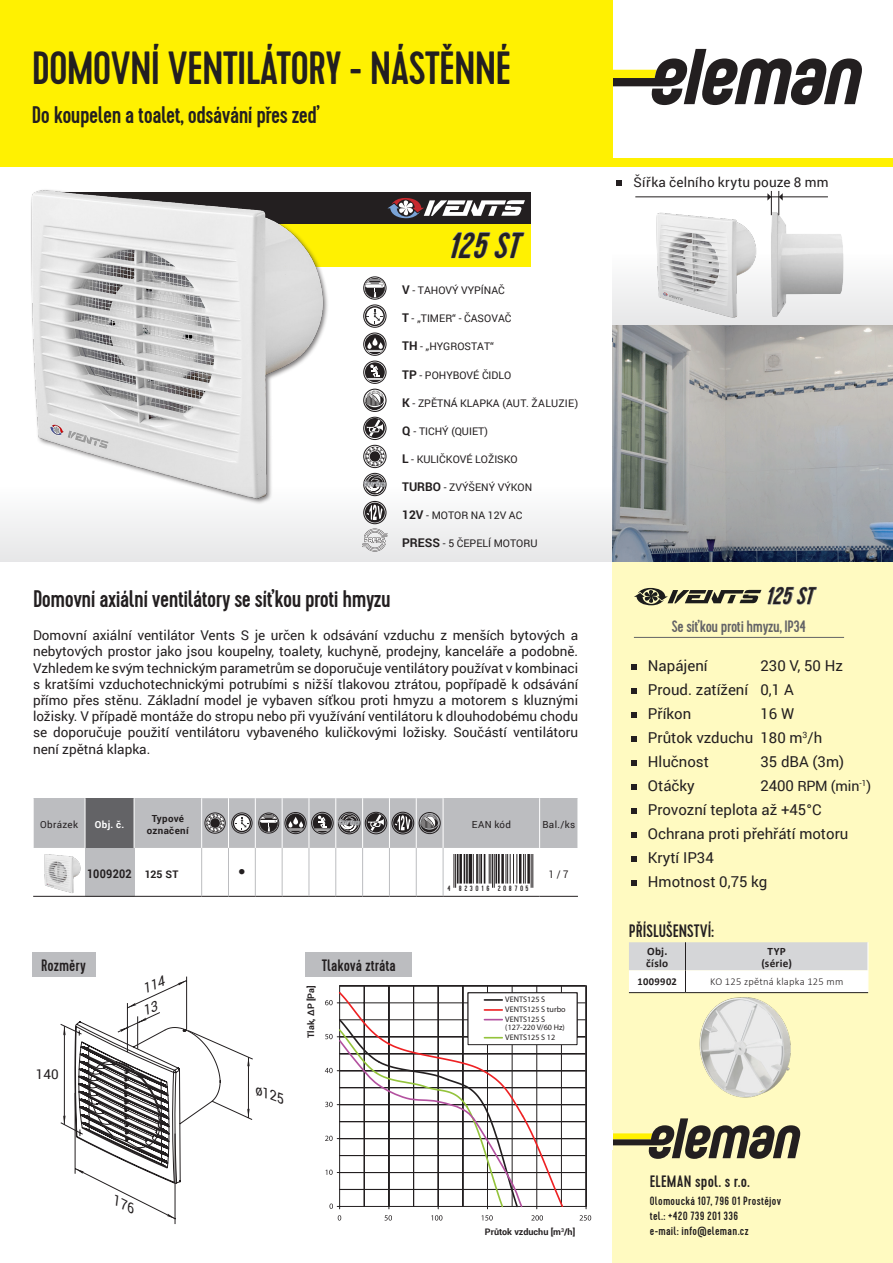
<style>
.page{position:relative;width:893px;height:1263px;background:#fff}
.page>*{position:absolute;margin:0;border:0;box-sizing:border-box;transform-origin:0 0}
.t1{font:500 46.5px "Cervo";letter-spacing:-.02em;color:#231f20}
.t2{font:italic 500 36px "Cervo";color:#231f20}
.t3{font:500 24px "Cervo";letter-spacing:-.02em;color:#231f20}
.t4{font:italic 500 24px "Cervo";color:#231f20}
.Styl_odstavce1{font:500 18px "Cervo";color:#231f20}
.popis_vzduch{font:500 16.5px "Cervo";color:#231f20}
.t5{font:500 16.5px "Cervo";letter-spacing:-.02em;color:#636366}
.Styl_odstavce1-2{font:15px "Roboto";color:#231f20}
.t6{font:500 15px "Helvetica Neue CE";color:#231f20}
.Styl_odstavce1-3{font:14.25px "Roboto";letter-spacing:-.015em;color:#231f20}
.UK_Bildlegende_8pt{font:13.5px/16.2px "Roboto";color:#231f20;text-align:justify}
.t7{font:italic 13.5px "Roboto";color:#231f20}
.popis_vzduch-2{font:500 12px "Cervo";letter-spacing:.025em;color:#231f20}
.t8{font:700 12px "Roboto";letter-spacing:.03em;color:#231f20;scale:.9 1}
.t9{font:700 11.25px/12px "Calibri";letter-spacing:.025em;color:#231f20;text-align:center}
.t10{font:10.5px "Roboto";color:#231f20}
.t11{font:300 10.5px "Calibri";letter-spacing:.025em;color:#231f20}
.t12{font:700 10.5px "Calibri";letter-spacing:.035em;color:#231f20}
.t13{font:700 10.5px "Roboto";color:#231f20}
.t14{font:10.5px "Roboto";color:#231f20;scale:.9 1}
.t15{font:9.75px "Roboto";letter-spacing:.035em;color:#231f20}
.t16{font:700 9.75px "Roboto";letter-spacing:.035em;color:#231f20}
.t17{font:700 9.75px "Roboto";color:#fff}
.t18{font:700 9px "Roboto";color:#231f20}
.t19{font:8.1px/9.8px "Myriad Pro";color:#231f20}
.t20{font:500 7.65px "Cervo";letter-spacing:.325em;color:#231f20}
.s1{font-weight:700;font-size:12px}
.s2{font-size:15px}
</style>
<div class="page">
<hr style="left:635px;top:196px;width:193px;height:1px;background:#231f20">
<svg style="left:778px;top:191px;width:5px;height:7px"></svg>
<svg style="left:767px;top:191px;width:5px;height:7px"></svg>
<div style="left:44px;top:192px;width:487px;height:32px;background:#231f20"></div>
<div style="left:256px;top:224px;width:275px;height:42px;background:#fff101"></div>
<svg style="left:612px;top:49px;width:250px;height:56px"></svg>
<div style="left:612px;top:561px;width:281px;height:702px;background:#fffac1"></div>
<div style="left:0;top:0;width:612px;height:167px;background:#fff101"></div>
<div style="left:0;top:158px;width:893px;height:9px;background:#fff101"></div>
<div style="left:540px;top:798px;width:38px;height:50px;background:#bcbdc0"></div>
<hr style="left:540px;top:896px;width:38px;height:1px;background:#231f20">
<svg style="left:768px;top:587px;width:49px;height:17px"></svg>
<svg style="left:631px;top:664px;width:5px;height:6px"></svg>
<svg style="left:631px;top:688px;width:5px;height:6px"></svg>
<svg style="left:631px;top:712px;width:5px;height:6px"></svg>
<svg style="left:631px;top:736px;width:5px;height:6px"></svg>
<svg style="left:631px;top:760px;width:5px;height:6px"></svg>
<svg style="left:631px;top:784px;width:5px;height:6px"></svg>
<svg style="left:631px;top:808px;width:5px;height:6px"></svg>
<svg style="left:631px;top:832px;width:5px;height:6px"></svg>
<svg style="left:631px;top:856px;width:5px;height:6px"></svg>
<svg style="left:631px;top:880px;width:5px;height:6px"></svg>
<div style="left:32px;top:952px;width:63px;height:25px;background:#bcbdc0"></div>
<div style="left:306px;top:952px;width:106px;height:25px;background:#bcbdc0"></div>
<svg style="left:33px;top:798px;width:507px;height:99px"></svg>
<hr style="left:527px;top:855px;width:3px;height:28px;background:#231f20">
<hr style="left:531px;top:855px;width:1px;height:33px;background:#231f20">
<hr style="left:532px;top:855px;width:1px;height:33px;background:#231f20">
<img style="left:31px;top:190px;width:302px;height:240px">
<svg style="left:0;top:430px;width:612px;height:131px"></svg>
<svg style="left:612px;top:198px;width:281px;height:128px"></svg>
<hr style="left:634px;top:637px;width:210px;height:1px;background:#636366">
<svg style="left:451px;top:232px;width:73px;height:26px"></svg>
<svg style="left:634px;top:588px;width:127px;height:17px"></svg>
<svg style="left:387px;top:198px;width:138px;height:20px"></svg>
<img style="left:35px;top:851px;width:53px;height:43px">
<svg style="left:617px;top:181px;width:5px;height:5px"></svg>
<svg style="left:362px;top:276px;width:25px;height:275px"></svg>
<img style="left:612px;top:326px;width:281px;height:235px">
<svg style="left:384px;top:1215px;width:8px;height:5px"></svg>
<svg style="left:431px;top:1215px;width:11px;height:5px"></svg>
<svg style="left:482px;top:1215px;width:11px;height:5px"></svg>
<svg style="left:531px;top:1215px;width:12px;height:5px"></svg>
<svg style="left:580px;top:1215px;width:11px;height:5px"></svg>
<svg style="left:325px;top:942px;width:544px;height:267px"></svg>
<svg style="left:60px;top:974px;width:193px;height:250px"></svg>
<p class="t1" style="left:32px;top:41px;width:481px">DOMOVNÍ VENTILÁTORY - NÁSTĚNNÉ</p>
<p class="t3" style="left:32px;top:101px;width:290px">Do koupelen a toalet, odsávání přes zeď</p>
<p class="t2" style="left:447px;top:224px;width:85px">125ST</p>
<p class="t10" style="left:402px;top:283px;width:104px"><span class="s1">V</span> - TAHOVÝ VYPÍNAČ</p>
<p class="t10" style="left:402px;top:311px;width:111px"><span class="s1">T</span> - „TIMER“ - ČASOVAČ</p>
<p class="t10" style="left:402px;top:339px;width:93px"><span class="s1">TH</span> - „HYGROSTAT“</p>
<p class="t10" style="left:402px;top:367px;width:111px"><span class="s1">TP</span> - POHYBOVÉ ČIDLO</p>
<p class="t10" style="left:402px;top:395px;width:177px"><span class="s1">K</span> - ZPĚTNÁ KLAPKA (AUT. ŽALUZIE)</p>
<p class="t10" style="left:402px;top:424px;width:87px"><span class="s1">Q</span> - TICHÝ (QUIET)</p>
<p class="t10" style="left:402px;top:452px;width:117px"><span class="s1">L</span> - KULIČKOVÉ LOŽISKO</p>
<p class="t10" style="left:402px;top:480px;width:131px"><span class="s1">TURBO</span> - ZVÝŠENÝ VÝKON</p>
<p class="t10" style="left:402px;top:508px;width:122px"><span class="s1">12V</span> - MOTOR NA 12V AC</p>
<p class="t10" style="left:402px;top:535px;width:137px"><span class="s1">PRESS</span> - 5 ČEPELÍ MOTORU</p>
<p class="t3" style="left:33px;top:584px;width:359px">Domovní axiální ventilátory se síťkou proti hmyzu</p>
<p class="UK_Bildlegende_8pt" style="left:33px;top:627px;width:547px">Domovní axiální ventilátor Vents S je určen k odsávání vzduchu z menších bytových a nebytových prostor jako jsou koupelny, toalety, kuchyně, prodejny, kanceláře a podobně.<br>Vzhledem ke svým technickým parametrům se doporučuje ventilátory používat v kombinaci s kratšími vzduchotechnickými potrubími s nižší tlakovou ztrátou, popřípadě k odsávání přímo přes stěnu. Základní model je vybaven síťkou proti hmyzu a motorem s kluznými ložisky. V případě montáže do stropu nebo při využívání ventilátoru k dlouhodobému chodu se doporučuje použití ventilátoru vybaveného kuličkovými ložisky. Součástí ventilátoru není zpětná klapka.</p>
<p class="t15" style="left:40px;top:818px;width:39px">Obrázek</p>
<p class="t17" style="left:95px;top:818px;width:31px">Obj. č.</p>
<p class="t16" style="left:152px;top:812px;width:34px">Typové</p>
<p class="t16" style="left:147px;top:824px;width:43px">označení</p>
<p class="t15" style="left:472px;top:818px;width:41px">EAN kód</p>
<p class="t15" style="left:542px;top:818px;width:34px">Bal./ks</p>
<p class="t8" style="left:87px;top:866px;width:51px">1009202</p>
<p class="t13" style="left:145px;top:866px;width:35px">125 ST</p>
<p class="t6" style="left:238px;top:863px;width:9px">•</p>
<p class="t14" style="left:549px;top:866px;width:23px">1 / 7</p>
<p class="popis_vzduch" style="left:41px;top:955px;width:46px">Rozměry</p>
<p class="popis_vzduch" style="left:322px;top:955px;width:76px">Tlaková ztráta</p>
<p class="UK_Bildlegende_8pt" style="left:36px;top:1065px;width:24px">140</p>
<p class="t7" style="left:260px;top:1080px;width:32px;rotate:20deg">ø125</p>
<p class="t18" style="left:305px;top:1038px;width:54px;rotate:-90deg">Tlak, ∆P [Pa]</p>
<p class="t20" style="left:448px;top:884px;width:83px">4 823016 208705</p>
<p class="t19" style="left:505px;top:994px;width:62px">VENTS125 S<br>VENTS125 S turbo</p>
<p class="t19" style="left:505px;top:1032px;width:52px">VENTS125 S 12</p>
<p class="t19" style="left:505px;top:1015px;width:61px;line-height:8.1px">VENTS125 S (127-220 V/60 Hz)</p>
<p class="t18" style="left:485px;top:1225px;width:92px">Průtok vzduchu [m<sup>3</sup>/h]</p>
<p class="UK_Bildlegende_8pt" style="left:634px;top:174px;width:196px">Šířka čelního krytu pouze 8 mm</p>
<p class="t4" style="left:765px;top:582px;width:57px">125ST</p>
<p class="t5" style="left:672px;top:616px;width:136px">Se síťkou proti hmyzu, IP34</p>
<p class="Styl_odstavce1-2" style="left:648px;top:655px;width:61px">Napájení</p>
<p class="Styl_odstavce1-2" style="left:760px;top:655px;width:84px">230 V, 50 Hz</p>
<p class="Styl_odstavce1-2" style="left:648px;top:679px;width:147px">Proud. zatížení 0,1 A</p>
<p class="Styl_odstavce1-2" style="left:648px;top:703px;width:45px">Příkon</p>
<p class="Styl_odstavce1-2" style="left:760px;top:703px;width:35px">16 W</p>
<p class="Styl_odstavce1-2" style="left:648px;top:727px;width:176px">Průtok vzduchu 180 m<sup>3</sup>/h</p>
<p class="Styl_odstavce1-2" style="left:648px;top:751px;width:63px">Hlučnost</p>
<p class="Styl_odstavce1-2" style="left:760px;top:751px;width:85px">35 dBA (3m)</p>
<p class="Styl_odstavce1-2" style="left:648px;top:775px;width:48px">Otáčky</p>
<p class="Styl_odstavce1-3" style="left:760px;top:775px;width:112px"><span class="s2">2400</span> RPM (min<sup>-1</sup>)</p>
<p class="Styl_odstavce1-2" style="left:648px;top:799px;width:175px">Provozní teplota až +45°C</p>
<p class="Styl_odstavce1-2" style="left:648px;top:823px;width:202px">Ochrana proti přehřátí motoru</p>
<p class="Styl_odstavce1-2" style="left:648px;top:847px;width:67px">Krytí IP34</p>
<p class="Styl_odstavce1-2" style="left:648px;top:871px;width:121px">Hmotnost 0,75 kg</p>
<p class="Styl_odstavce1" style="left:629px;top:920px;width:87px">PŘÍSLUŠENSTVÍ:</p>
<p class="t9" style="left:647px;top:944px;width:22px">Obj.</p>
<p class="t9" style="left:646px;top:956px;width:24px">číslo</p>
<p class="t9" style="left:761px;top:944px;width:32px">TYP (série)</p>
<p class="t12" style="left:637px;top:974px;width:41px">1009902</p>
<p class="t11" style="left:710px;top:975px;width:135px">KO 125 zpětná klapka 125 mm</p>
<p class="popis_vzduch" style="left:650px;top:1171px;width:102px">ELEMAN spol. s r.o.</p>
<p class="popis_vzduch-2" style="left:650px;top:1193px;width:133px">Olomoucká 107, 796 01 Prostějov</p>
<p class="popis_vzduch-2" style="left:650px;top:1208px;width:90px">tel.: +420 739 201 336</p>
<p class="popis_vzduch-2" style="left:650px;top:1223px;width:100px">e-mail: info@eleman.cz</p>
</div>
